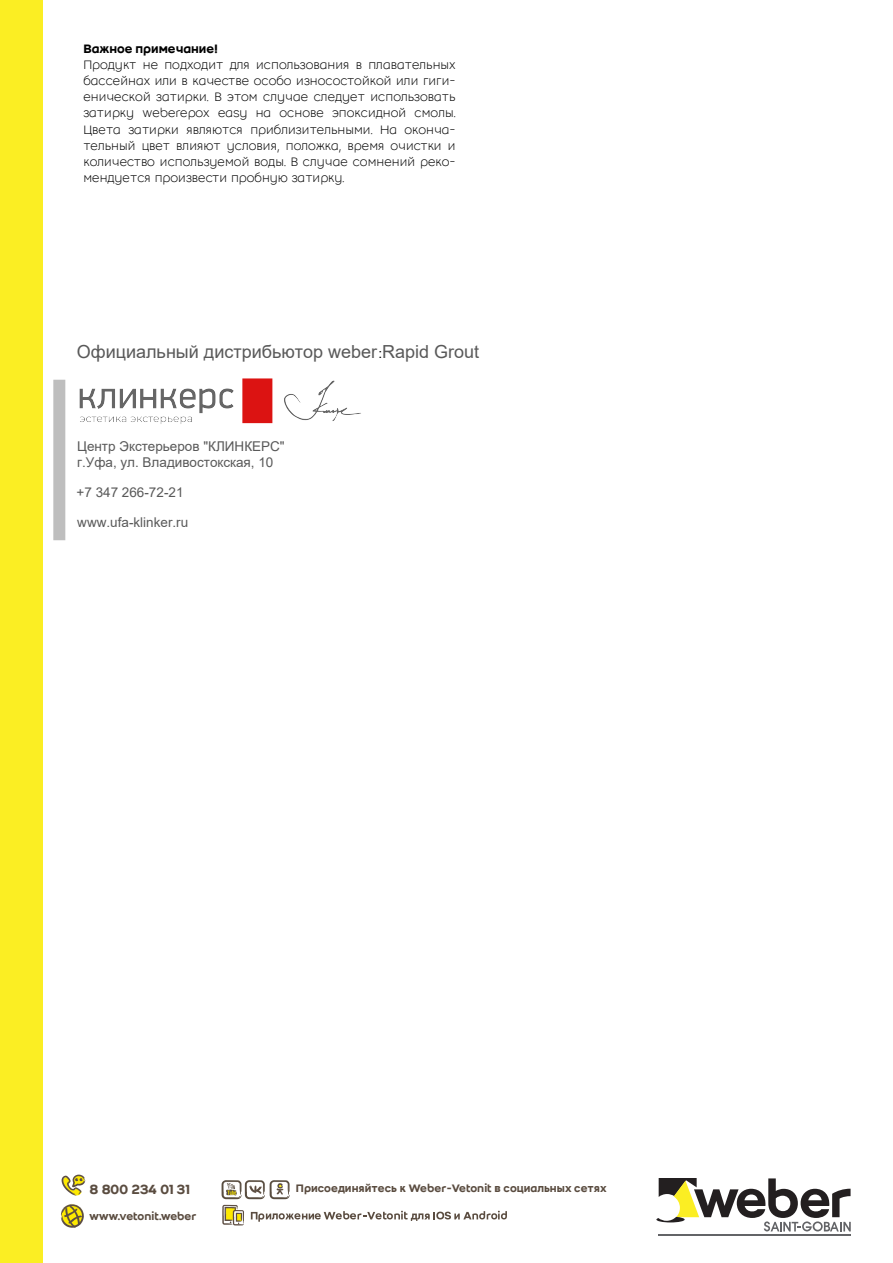
<style>
.page{position:relative;width:893px;height:1263px;background:#fff}
.page>*{position:absolute;margin:0;border:0;box-sizing:border-box;transform-origin:0 0}
.t1{font:18px "Arial";color:#595959}
.t2{font:500 14.7px "Weber";color:#5a4c40}
.t3{font:300 13.5px/16.2px "Weber";color:#000;text-align:justify}
.t4{font:13.5px/15.6px "Arial";color:#595959}
.t5{font:500 13.5px "Weber";color:#000}
.t6{font:13.5px "Arial";color:#000}
.t7{font:500 12px "Weber";color:#5a4c40}
</style>
<div class="page">
<div style="left:0;top:0;width:43px;height:1262px;background:#fbee23"></div>
<hr style="left:659px;top:1234px;width:192px;height:2px;background:#636467">
<svg style="left:656px;top:1178px;width:195px;height:53px"></svg>
<svg style="left:251px;top:1211px;width:256px;height:11px"></svg>
<svg style="left:62px;top:1174px;width:23px;height:21px"></svg>
<svg style="left:222px;top:1205px;width:22px;height:20px"></svg>
<svg style="left:61px;top:1204px;width:23px;height:24px"></svg>
<svg style="left:222px;top:1180px;width:68px;height:19px"></svg>
<img style="left:79px;top:378px;width:282px;height:46px">
<div style="left:53px;top:380px;width:12px;height:160px;background:#bebebe"></div>
<p class="t5" style="left:83px;top:40px;width:136px">Важное примечание!</p>
<p class="t3" style="left:83px;top:57px;width:374px">Продукт не подходит для использования в плавательных бассейнах или в качестве особо износостойкой или гиги&shy;енической затирки. В этом случае следует использовать затирку weberepox easy на основе эпоксидной смолы.<br>Цвета затирки являются приблизительными. На оконча&shy;тельный цвет влияют условия, положка, время очистки и количество используемой воды. В случае сомнений реко&shy;мендуется произвести пробную затирку.</p>
<h1 class="t1" style="left:77px;top:342px;width:404px">Официальный дистрибьютор weber Rapid Grout</h1>
<p class="t6" style="left:379px;top:346px;width:5px">:</p>
<p class="t4" style="left:77px;top:439px;width:209px">Центр Экстерьеров "КЛИНКЕРС" г.Уфа, ул. Владивостокская, 10</p>
<p class="t4" style="left:77px;top:484px;width:108px">+7 347 266-72-21</p>
<p class="t4" style="left:77px;top:514px;width:112px">www.ufa-klinker.ru</p>
<p class="t2" style="left:90px;top:1180px;width:102px">8 800 234 01 31</p>
<p class="t7" style="left:89px;top:1209px;width:109px">www.vetonit.weber</p>
<p class="t7" style="left:296px;top:1181px;width:312px">Присоединяйтесь к Weber-Vetonit в социальных сетях</p>
</div>
